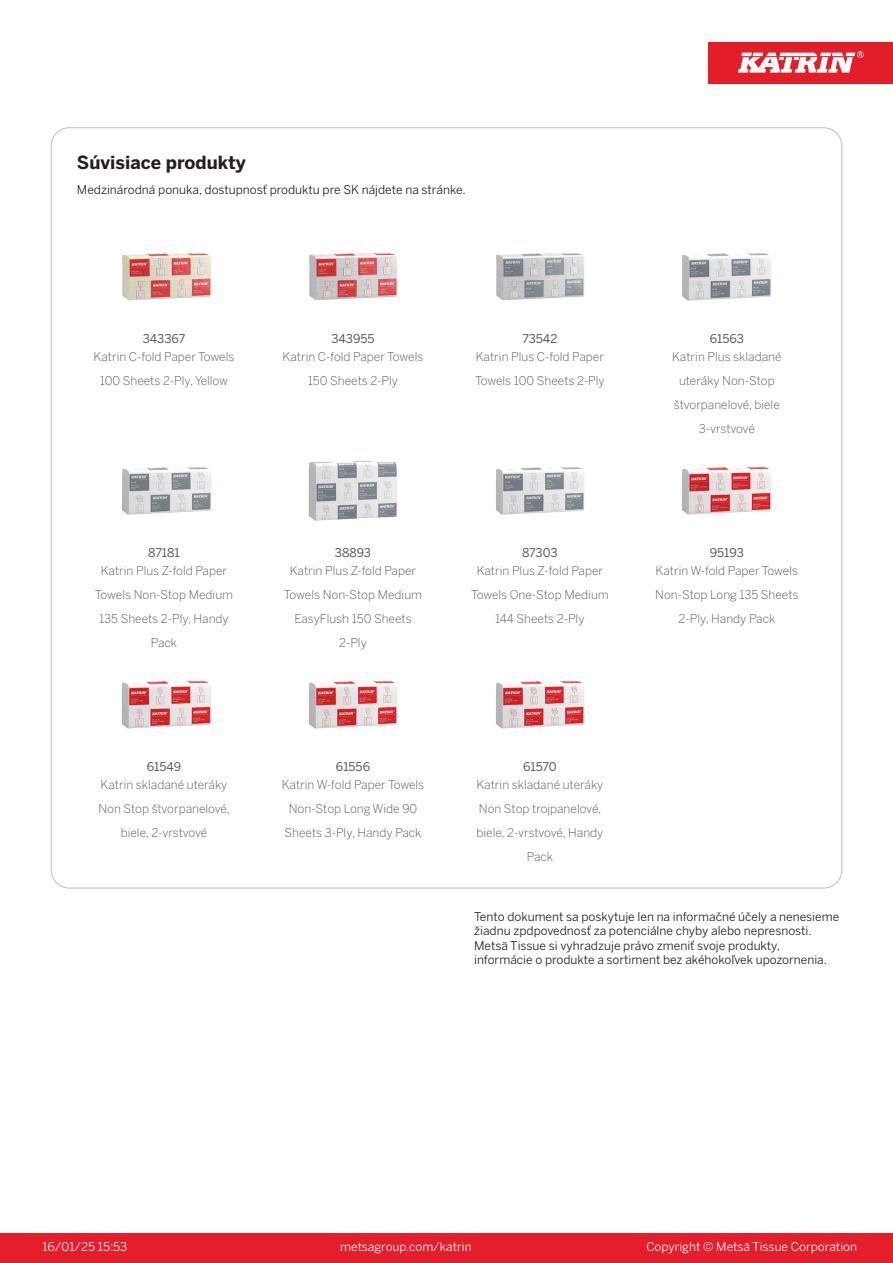
<style>
.page{position:relative;width:893px;height:1263px;background:#fff}
.page>*{position:absolute;margin:0;border:0;box-sizing:border-box;transform-origin:0 0}
.T_TableHeader{font:700 18px "Benton Sans";color:#231f20}
.T_RelatedName{font:300 12px/24px "Benton Sans";color:#57585a;text-align:center}
.Disclaimer{font:12px/14.4px "Benton Sans";color:#231f20}
.t1{font:12px "Benton Sans";color:#fff}
.T_TableBody{font:12px "Benton Sans";color:#231f20}
.T_RelatedCode{font:12px "Benton Sans";color:#57585a}
</style>
<div class="page">
<div style="left:0;top:1233px;width:893px;height:30px;background:#e41e2b"></div>
<div style="left:708px;top:43px;width:185px;height:41px;background:#e31e28"></div>
<svg style="left:738px;top:51px;width:126px;height:22px"></svg>
<img style="left:122px;top:253px;width:90px;height:48px">
<img style="left:309px;top:253px;width:89px;height:48px">
<img style="left:496px;top:253px;width:89px;height:48px">
<img style="left:682px;top:253px;width:89px;height:48px">
<img style="left:122px;top:467px;width:89px;height:48px">
<img style="left:308px;top:460px;width:89px;height:61px">
<img style="left:496px;top:467px;width:88px;height:48px">
<img style="left:681px;top:467px;width:90px;height:48px">
<img style="left:121px;top:680px;width:90px;height:49px">
<img style="left:309px;top:681px;width:88px;height:48px">
<img style="left:496px;top:681px;width:89px;height:48px">
<p class="T_TableHeader" style="left:77px;top:151px;width:171px">Súvisiace produkty</p>
<p class="T_TableBody" style="left:77px;top:183px;width:390px">Medzinárodná ponuka, dostupnosť produktu pre SK nájdete na stránke.</p>
<p class="T_RelatedCode" style="left:143px;top:331px;width:44px">343367</p>
<p class="T_RelatedCode" style="left:331px;top:331px;width:45px">343955</p>
<p class="T_RelatedCode" style="left:522px;top:331px;width:37px">73542</p>
<p class="T_RelatedCode" style="left:710px;top:331px;width:36px">61563</p>
<p class="T_RelatedName" style="left:94px;top:345px;width:142px">Katrin C-fold Paper Towels<br>100 Sheets 2-Ply, Yellow</p>
<p class="T_RelatedName" style="left:283px;top:345px;width:142px">Katrin C-fold Paper Towels<br>150 Sheets 2-Ply</p>
<p class="T_RelatedName" style="left:475px;top:345px;width:131px;text-align:left">Katrin Plus C-fold Paper<br>Towels 100 Sheets 2-Ply</p>
<p class="T_RelatedName" style="left:672px;top:345px;width:111px">Katrin Plus skladané uteráky Non-Stop štvorpanelové, biele<br>3-vrstvové</p>
<p class="T_RelatedCode" style="left:148px;top:546px;width:33px">87181</p>
<p class="T_RelatedCode" style="left:335px;top:546px;width:38px">38893</p>
<p class="T_RelatedCode" style="left:522px;top:546px;width:37px">87303</p>
<p class="T_RelatedCode" style="left:710px;top:546px;width:36px">95193</p>
<p class="T_RelatedName" style="left:95px;top:559px;width:140px">Katrin Plus Z-fold Paper<br>Towels Non-Stop Medium<br>135 Sheets 2-Ply, Handy<br>Pack</p>
<p class="T_RelatedName" style="left:284px;top:559px;width:140px">Katrin Plus Z-fold Paper<br>Towels Non-Stop Medium<br>EasyFlush 150 Sheets<br>2-Ply</p>
<p class="T_RelatedName" style="left:471px;top:559px;width:139px">Katrin Plus Z-fold Paper<br>Towels One-Stop Medium<br>144 Sheets 2-Ply</p>
<p class="T_RelatedName" style="left:655px;top:559px;width:145px">Katrin W-fold Paper Towels<br>Non-Stop Long 135 Sheets<br>2-Ply, Handy Pack</p>
<p class="T_RelatedCode" style="left:147px;top:760px;width:36px">61549</p>
<p class="T_RelatedCode" style="left:336px;top:760px;width:36px">61556</p>
<p class="T_RelatedCode" style="left:523px;top:760px;width:35px">61570</p>
<p class="T_RelatedName" style="left:98px;top:773px;width:133px">Katrin skladané uteráky<br>Non Stop štvorpanelové, biele, 2-vrstvové</p>
<p class="T_RelatedName" style="left:282px;top:773px;width:144px">Katrin W-fold Paper Towels<br>Non-Stop Long Wide 90<br>Sheets 3-Ply, Handy Pack</p>
<p class="T_RelatedName" style="left:476px;top:773px;width:129px">Katrin skladané uteráky<br>Non Stop trojpanelové, biele, 2-vrstvové, Handy<br>Pack</p>
<p class="Disclaimer" style="left:474px;top:909px;width:367px">Tento dokument sa poskytuje len na informačné účely a nenesieme žiadnu zpdpovednosť za potenciálne chyby alebo nepresnosti.<br>Metsä Tissue si vyhradzuje právo zmeniť svoje produkty, informácie o produkte a sortiment bez akéhokoľvek upozornenia.</p>
<p class="t1" style="left:43px;top:1239px;width:86px">16/01/25 15:53</p>
<p class="t1" style="left:340px;top:1239px;width:133px">metsagroup.com/katrin</p>
<p class="t1" style="left:646px;top:1239px;width:212px">Copyright © Metsä Tissue Corporation</p>
</div>
